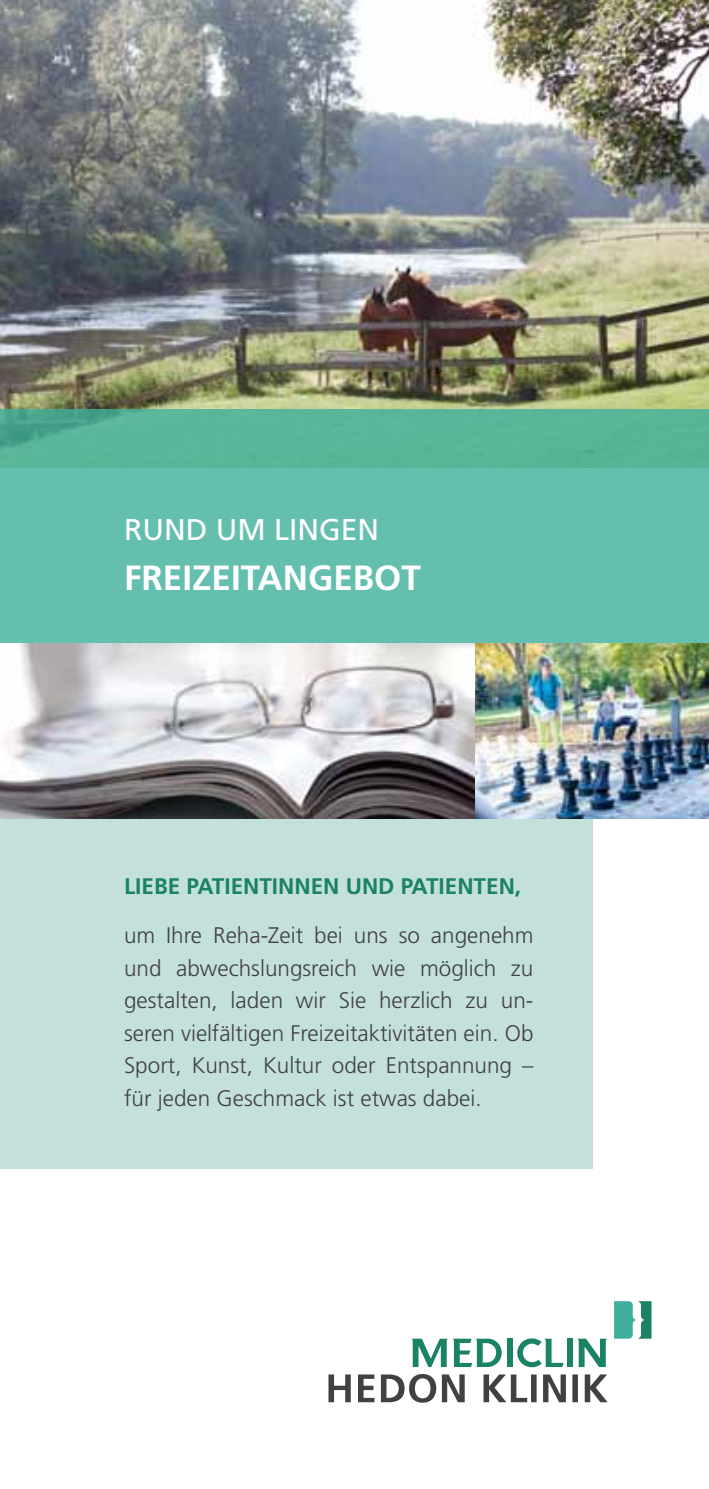
<style>
.page{position:relative;width:709px;height:1489px;background:#fff}
.page>*{position:absolute;margin:0;border:0;box-sizing:border-box;transform-origin:0 0}
.t1{font:700 35px "Frutiger LT Pro";color:#fff}
.t2{font:30px "Frutiger LT Std";color:#fff}
.t3{font:300 22.5px/32.5px "Frutiger LT Pro";color:#414042;text-align:justify}
.t4{font:700 22.5px "Frutiger LT Pro";color:#1a8265}
</style>
<div class="page">
<svg style="left:614px;top:1301px;width:37px;height:37px"></svg>
<div style="left:506px;top:1338px;width:6px;height:28px;background:#1a8265"></div>
<svg style="left:517px;top:1338px;width:46px;height:29px"></svg>
<div style="left:566px;top:1338px;width:6px;height:28px;background:#1a8265"></div>
<svg style="left:411px;top:1338px;width:90px;height:28px"></svg>
<svg style="left:577px;top:1338px;width:30px;height:28px"></svg>
<svg style="left:328px;top:1374px;width:279px;height:28px"></svg>
<img style="left:0;top:0;width:709px;height:409px">
<div style="left:0;top:409px;width:709px;height:234px;background:linear-gradient(to bottom,#5ab69c,#69c2b6)"></div>
<div style="left:0;top:819px;width:592px;height:349px;background:#c4e0da"></div>
<img style="left:0;top:643px;width:709px;height:176px">
<h2 class="t2" style="left:124px;top:512px;width:256px">RUND UM LINGEN</h2>
<h1 class="t1" style="left:124px;top:557px;width:298px">FREIZEITANGEBOT</h1>
<p class="t4" style="left:124px;top:873px;width:398px">LIEBE PATIENTINNEN UND PATIENTEN,</p>
<p class="t3" style="left:124px;top:919px;width:411px">um Ihre Reha-Zeit bei uns so angenehm und abwechslungsreich wie möglich zu gestalten, laden wir Sie herzlich zu un&shy;seren vielfältigen Freizeitaktivitäten ein. Ob Sport, Kunst, Kultur oder Entspannung – für jeden Geschmack ist etwas dabei.</p>
</div>
